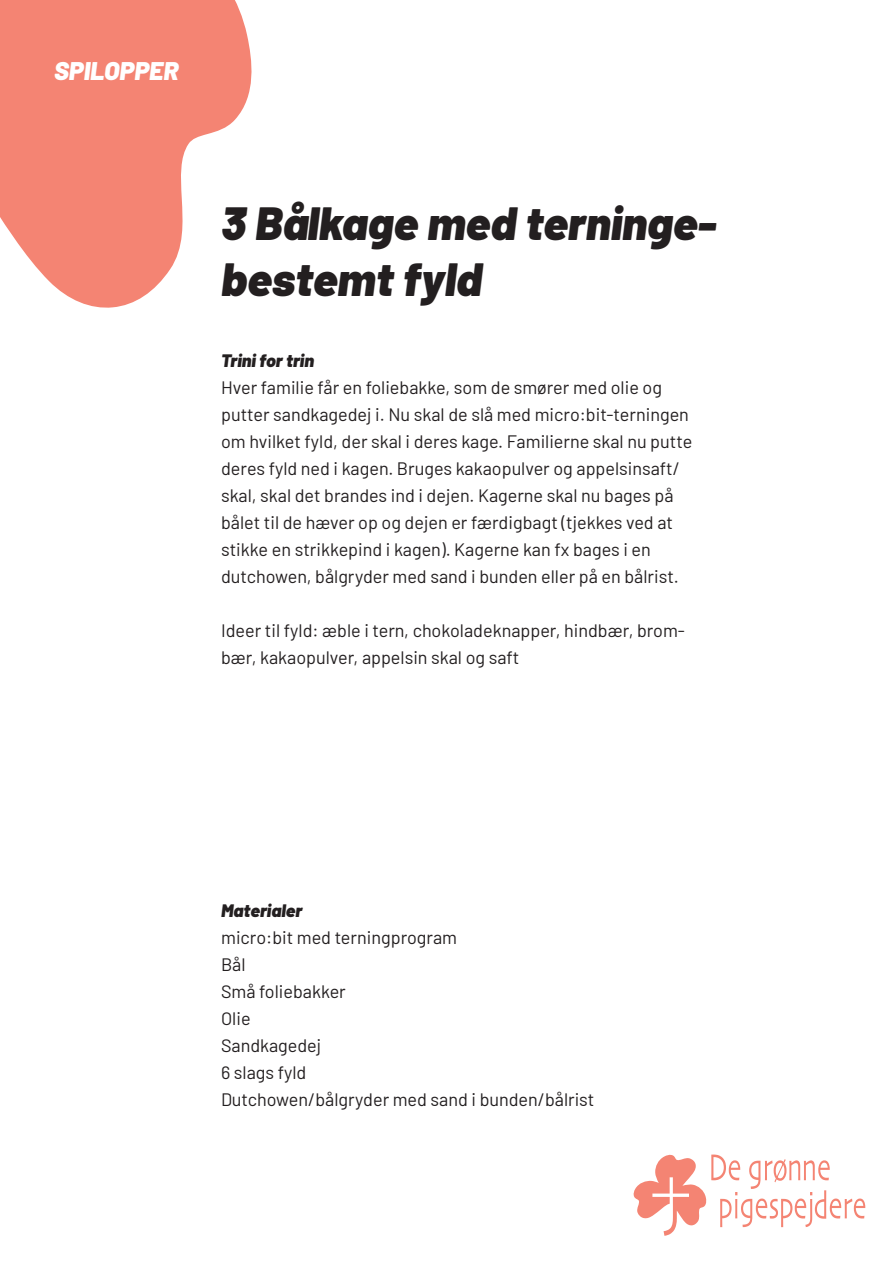
<style>
.page{position:relative;width:893px;height:1263px;background:#fff}
.page>*{position:absolute;margin:0;border:0;box-sizing:border-box;transform-origin:0 0}
.t1{font:italic 900 46.5px/55.8px "Barlow";color:#231f20}
.t2{font:italic 900 25.5px "Barlow";color:#fff}
.t3{font:18px/27px "Barlow";color:#231f20}
.t4{font:italic 900 18px "Barlow";color:#231f20}
</style>
<div class="page">
<svg style="left:0;top:0;width:252px;height:308px;fill:#f48473"></svg>
<svg style="left:633px;top:1154px;width:232px;height:82px"></svg>
<h2 class="t2" style="left:54px;top:51px;width:126px">SPILOPPER</h2>
<h1 class="t1" style="left:221px;top:192px;width:497px">3 Bålkage med terninge&shy;bestemt fyld</h1>
<p class="t4" style="left:221px;top:347px;width:94px">Trini for trin</p>
<p class="t3" style="left:221px;top:372px;width:473px">Hver familie får en foliebakke, som de smører med olie og putter sandkagedej i. Nu skal de slå med micro:bit-terningen om hvilket fyld, der skal i deres kage. Familierne skal nu putte deres fyld ned i kagen. Bruges kakaopulver og appelsinsaft/ skal, skal det brandes ind i dejen. Kagerne skal nu bages på bålet til de hæver op og dejen er færdigbagt (tjekkes ved at stikke en strikkepind i kagen). Kagerne kan fx bages i en dutchowen, bålgryder med sand i bunden eller på en bålrist.</p>
<p class="t3" style="left:221px;top:615px;width:465px">Ideer til fyld: æble i tern, chokoladeknapper, hindbær, brom&shy;bær, kakaopulver, appelsin skal og saft</p>
<p class="t4" style="left:221px;top:897px;width:83px">Materialer</p>
<p class="t3" style="left:221px;top:923px;width:375px">micro:bit med terningprogram<br>Bål<br>Små foliebakker<br>Olie<br>Sandkagedej<br>6 slags fyld<br>Dutchowen/bålgryder med sand i bunden/bålrist</p>
</div>
